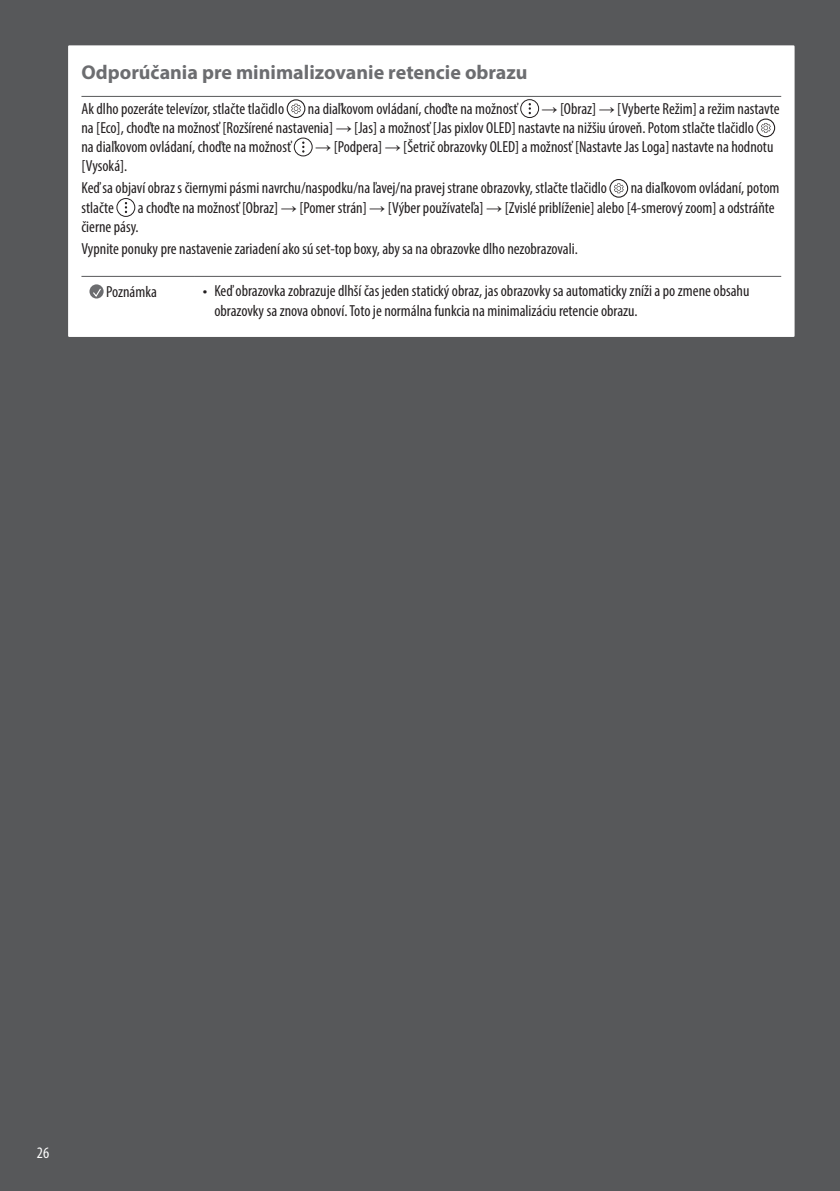
<style>
.page{position:relative;width:840px;height:1191px;background:#fff}
.page>*{position:absolute;margin:0;border:0;box-sizing:border-box;transform-origin:0 0}
.t1{font:700 20px "Myriad Pro";color:#6c6d70}
.t2{font:condensed 16px/19.2px "Myriad Pro";color:#231f20}
.Page_Number_Left{font:condensed 16px "Myriad Pro";color:#fff}
.s1{font-family:"Arial";font-stretch:normal}
.s2{font-family:"LG Smart";font-stretch:normal}
</style>
<div class="page">
<div style="left:0;top:0;width:839px;height:1191px;background:#57585a"></div>
<div style="left:69px;top:46px;width:724px;height:290px;background:#fff"></div>
<hr style="left:81px;top:96px;width:699px;height:1px;background:#57585a">
<div style="left:286px;top:99px;width:19px;height:19px;border:1px solid #231f20;border-radius:50%"></div>
<svg style="left:291px;top:104px;width:10px;height:10px"></svg>
<div style="left:520px;top:99px;width:19px;height:19px;border:1px solid #231f20;border-radius:50%"></div>
<svg style="left:528px;top:103px;width:3px;height:11px"></svg>
<div style="left:756px;top:118px;width:18px;height:19px;border:1px solid #231f20;border-radius:50%"></div>
<svg style="left:761px;top:123px;width:9px;height:10px"></svg>
<div style="left:293px;top:138px;width:19px;height:18px;border:1px solid #231f20;border-radius:50%"></div>
<svg style="left:302px;top:141px;width:3px;height:12px"></svg>
<div style="left:609px;top:179px;width:18px;height:19px;border:1px solid #231f20;border-radius:50%"></div>
<svg style="left:614px;top:183px;width:9px;height:10px"></svg>
<div style="left:116px;top:198px;width:19px;height:19px;border:1px solid #231f20;border-radius:50%"></div>
<svg style="left:124px;top:202px;width:3px;height:11px"></svg>
<hr style="left:81px;top:276px;width:114px;height:1px;background:#57585a">
<hr style="left:195px;top:276px;width:585px;height:1px;background:#57585a">
<svg style="left:89px;top:284px;width:15px;height:14px"></svg>
<svg style="left:92px;top:287px;width:10px;height:11px"></svg>
<div style="left:68px;top:45px;width:726px;height:292px;border:2px solid #fff"></div>
<p class="t1" style="left:81px;top:60px;width:447px">Odporúčania pre minimalizovanie retencie obrazu</p>
<p class="t2" style="left:81px;top:99px;width:204px">Ak dlho pozeráte televízor, stlačte tlačidlo</p>
<p class="t2" style="left:308px;top:99px;width:211px">na diaľkovom ovládaní, choďte na možnosť</p>
<p class="t2" style="left:81px;top:99px;width:699px;text-indent:460px"><span class="s1">→</span> [Obraz] <span class="s1">→</span> [Vyberte Režim] a režim nastavte na [Eco], choďte na možnosť [Rozšírené nastavenia] <span class="s1">→</span> [Jas] a možnosť [Jas pixlov OLED] nastavte na nižšiu úroveň. Potom stlačte tlačidlo<br>na diaľkovom ovládaní, choďte na možnosť</p>
<p class="t2" style="left:315px;top:137px;width:459px"><span class="s1">→</span> [Podpera] <span class="s1">→</span> [Šetrič obrazovky OLED] a možnosť [Nastavte Jas Loga] nastavte na hodnotu</p>
<p class="t2" style="left:81px;top:155px;width:526px;line-height:22px">[Vysoká].<br>Keď sa objaví obraz s čiernymi pásmi navrchu/naspodku/na ľavej/na pravej strane obrazovky, stlačte tlačidlo</p>
<p class="t2" style="left:630px;top:178px;width:150px">na diaľkovom ovládaní, potom</p>
<p class="t2" style="left:81px;top:197px;width:694px;text-indent:56px">a choďte na možnosť [Obraz] <span class="s1">→</span> [Pomer strán] <span class="s1">→</span> [Výber používateľa] <span class="s1">→</span> [Zvislé priblíženie] alebo [4-smerový zoom] a odstráňte čierne pásy.</p>
<p class="t2" style="left:81px;top:239px;width:497px">Vypnite ponuky pre nastavenie zariadení ako sú set-top boxy, aby sa na obrazovke dlho nezobrazovali.</p>
<p class="t2" style="left:106px;top:282px;width:52px">Poznámka</p>
<p class="t2" style="left:214px;top:281px;width:536px;text-indent:-11px"><span class="s2">•</span> Keď obrazovka zobrazuje dlhší čas jeden statický obraz, jas obrazovky sa automaticky zníži a po zmene obsahu obrazovky sa znova obnoví. Toto je normálna funkcia na minimalizáciu retencie obrazu.</p>
<p class="t2" style="left:81px;top:197px;width:34px">stlačte</p>
<p class="Page_Number_Left" style="left:37px;top:1142px;width:14px">26</p>
</div>
